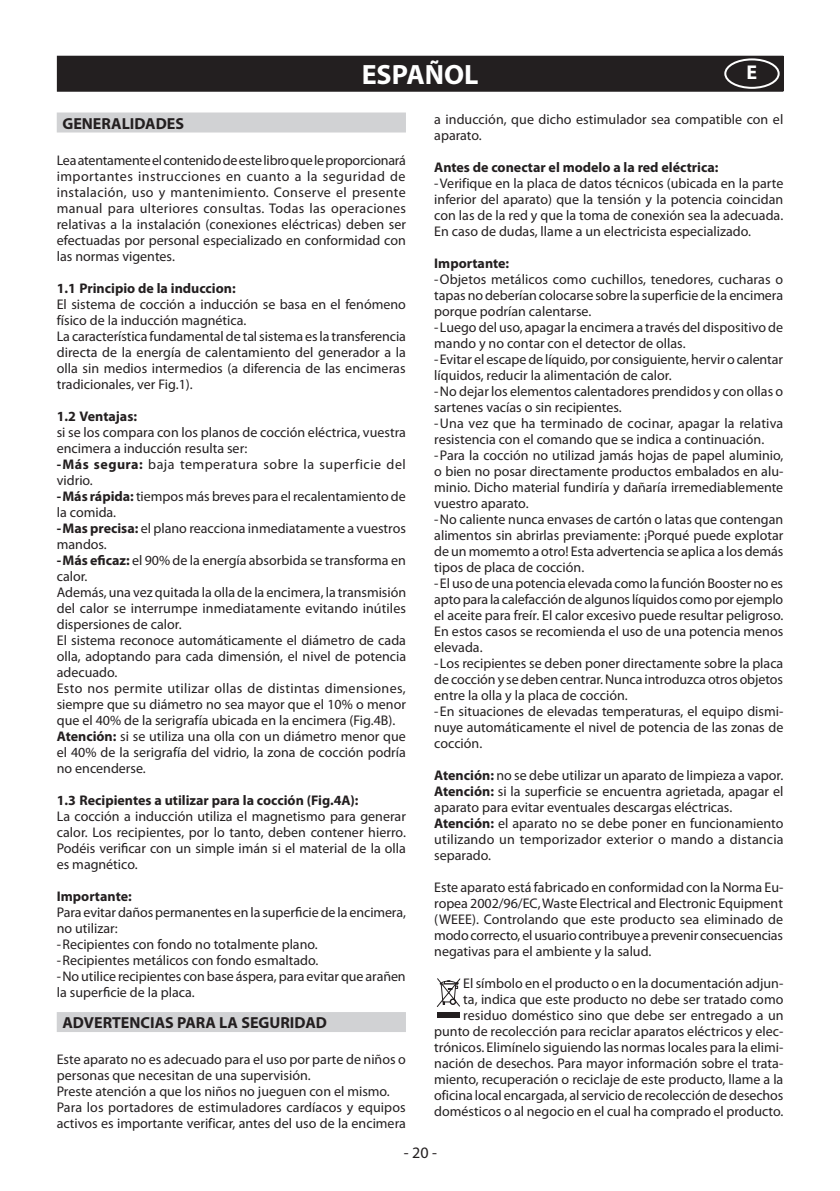
<style>
.page{position:relative;width:840px;height:1191px;background:#fff}
.page>*{position:absolute;margin:0;border:0;box-sizing:border-box;transform-origin:0 0}
.t1{font:700 28px "Myriad Pro";color:#fff}
.t2{font:700 20px "Myriad Pro";color:#fff}
.t3{font:700 16px "Myriad Pro";color:#231f20}
.t4{font:16px "Myriad Pro";color:#231f20}
.t5{font:14px/16px "Myriad Pro";color:#231f20}
.t6{font:700 14px "Myriad Pro";color:#231f20}
.s1{font-weight:700}
</style>
<div class="page">
<div style="left:57px;top:56px;width:726px;height:22px;background:#231f20"></div>
<div style="left:57px;top:78px;width:726px;height:14px;background:#231f20"></div>
<div style="left:57px;top:112px;width:348px;height:20px;background:#d1d2d4"></div>
<div style="left:57px;top:1012px;width:348px;height:20px;background:#d1d2d4"></div>
<div style="left:437px;top:1012px;width:22px;height:6px;background:#231f20"></div>
<svg style="left:436px;top:978px;width:24px;height:29px"></svg>
<div style="left:724px;top:58px;width:55px;height:31px;border:2px solid #fff;border-radius:50%"></div>
<h1 class="t1" style="left:361px;top:56px;width:118px">ESPAÑOL</h1>
<h2 class="t2" style="left:746px;top:60px;width:12px">E</h2>
<p class="t3" style="left:62px;top:113px;width:123px">GENERALIDADES</p>
<p class="t5" style="left:57px;top:152px;width:351px;text-align:justify">Lea atentamente el contenido de este libro que le proporcionará importantes instrucciones en cuanto a la seguridad de instalación, uso y mantenimiento. Conserve el presente manual para ulteriores consultas. Todas las operaciones relativas a la instalación (conexiones eléctricas) deben ser efectuadas por personal especializado en conformidad con las normas vigentes.</p>
<p class="t6" style="left:57px;top:279px;width:180px">1.1 Principio de la induccion:</p>
<p class="t5" style="left:57px;top:296px;width:350px">El sistema de cocción a inducción se basa en el fenómeno físico de la inducción magnética.<br>La característica fundamental de tal sistema es la transferencia directa de la energía de calentamiento del generador a la olla sin medios intermedios (a diferencia de las encimeras tradicionales, ver Fig.1).</p>
<p class="t6" style="left:57px;top:407px;width:82px">1.2 Ventajas:</p>
<p class="t5" style="left:57px;top:424px;width:351px">si se los compara con los planos de cocción eléctrica, vuestra encimera a inducción resulta ser:<br><span class="s1">-Más segura:</span> baja temperatura sobre la superficie del vidrio.<br><span class="s1">-Más rápida:</span> tiempos más breves para el recalentamiento de la comida.<br><span class="s1">-Mas precisa:</span> el plano reacciona inmediatamente a vuestros mandos.<br><span class="s1">-Más eficaz:</span> el 90% de la energía absorbida se transforma en calor.<br>Además, una vez quitada la olla de la encimera, la transmisión del calor se interrumpe inmediatamente evitando inútiles dispersiones de calor.<br>El sistema reconoce automáticamente el diámetro de cada olla, adoptando para cada dimensión, el nivel de potencia adecuado.<br>Esto nos permite utilizar ollas de distintas dimensiones, siempre que su diámetro no sea mayor que el 10% o menor que el 40% de la serigrafía ubicada en la encimera (Fig.4B).<br><span class="s1">Atención:</span> si se utiliza una olla con un diámetro menor que el 40% de la serigrafía del vidrio, la zona de cocción podría no encenderse.</p>
<p class="t6" style="left:57px;top:791px;width:303px">1.3 Recipientes a utilizar para la cocción (Fig.4A):</p>
<p class="t5" style="left:57px;top:808px;width:350px;text-align:justify">La cocción a inducción utiliza el magnetismo para generar calor. Los recipientes, por lo tanto, deben contener hierro.<br>Podéis verificar con un simple imán si el material de la olla es magnético.</p>
<p class="t6" style="left:57px;top:887px;width:76px">Importante:</p>
<p class="t5" style="left:57px;top:904px;width:350px">Para evitar daños permanentes en la superficie de la encimera, no utilizar:<br>-Recipientes con fondo no totalmente plano.<br>-Recipientes metálicos con fondo esmaltado.<br>-No utilice recipientes con base áspera, para evitar que arañen la superficie de la placa.</p>
<p class="t3" style="left:62px;top:1012px;width:266px">ADVERTENCIAS PARA LA SEGURIDAD</p>
<p class="t5" style="left:57px;top:1051px;width:350px">Este aparato no es adecuado para el uso por parte de niños o personas que necesitan de una supervisión.<br>Preste atención a que los niños no jueguen con el mismo.<br>Para los portadores de estimuladores cardíacos y equipos activos es importante verificar, antes del uso de la encimera</p>
<p class="t5" style="left:434px;top:111px;width:350px">a inducción, que dicho estimulador sea compatible con el aparato.</p>
<p class="t6" style="left:434px;top:158px;width:285px">Antes de conectar el modelo a la red eléctrica:</p>
<p class="t5" style="left:434px;top:175px;width:350px;text-align:justify">-Verifique en la placa de datos técnicos (ubicada en la parte inferior del aparato) que la tensión y la potencia coincidan con las de la red y que la toma de conexión sea la adecuada.<br>En caso de dudas, llame a un electricista especializado.</p>
<p class="t6" style="left:434px;top:254px;width:76px">Importante:</p>
<p class="t5" style="left:434px;top:271px;width:350px">-Objetos metálicos como cuchillos, tenedores, cucharas o tapas no deberían colocarse sobre la superficie de la encimera porque podrían calentarse.<br>-Luego del uso, apagar la encimera a través del dispositivo de mando y no contar con el detector de ollas.<br>-Evitar el escape de líquido, por consiguiente, hervir o calentar líquidos, reducir la alimentación de calor.<br>-No dejar los elementos calentadores prendidos y con ollas o sartenes vacías o sin recipientes.<br>-Una vez que ha terminado de cocinar, apagar la relativa resistencia con el comando que se indica a continuación. -Para la cocción no utilizad jamás hojas de papel aluminio, o bien no posar directamente productos embalados en alu&shy;minio. Dicho material fundiría y dañaría irremediablemente vuestro aparato.<br>-No caliente nunca envases de cartón o latas que contengan alimentos sin abrirlas previamente: ¡Porqué puede explotar de un momemto a otro! Esta advertencia se aplica a los demás tipos de placa de cocción.<br>-El uso de una potencia elevada como la función Booster no es apto para la calefacción de algunos líquidos como por ejemplo el aceite para freír. El calor excesivo puede resultar peligroso.<br>En estos casos se recomienda el uso de una potencia menos elevada.<br>-Los recipientes se deben poner directamente sobre la placa de cocción y se deben centrar. Nunca introduzca otros objetos entre la olla y la placa de cocción.<br>-En situaciones de elevadas temperaturas, el equipo dismi&shy;nuye automáticamente el nivel de potencia de las zonas de cocción.</p>
<p class="t5" style="left:434px;top:767px;width:350px"><span class="s1">Atención:</span> no se debe utilizar un aparato de limpieza a vapor.<br><span class="s1">Atención:</span> si la superficie se encuentra agrietada, apagar el aparato para evitar eventuales descargas eléctricas.<br><span class="s1">Atención:</span> el aparato no se debe poner en funcionamiento utilizando un temporizador exterior o mando a distancia separado.</p>
<p class="t5" style="left:434px;top:879px;width:350px;text-align:justify">Este aparato está fabricado en conformidad con la Norma Eu&shy;ropea 2002/96/EC, Waste Electrical and Electronic Equipment (WEEE). Controlando que este producto sea eliminado de modo correcto, el usuario contribuye a prevenir consecuencias negativas para el ambiente y la salud.</p>
<p class="t5" style="left:434px;top:975px;width:350px;text-align:right">El símbolo en el producto o en la documentación adjun-<br>ta, indica que este producto no debe ser tratado como residuo doméstico sino que debe ser entregado a un punto de recolección para reciclar aparatos eléctricos y elec&shy;trónicos. Elimínelo siguiendo las normas locales para la elimi&shy;nación de desechos. Para mayor información sobre el trata&shy;miento, recuperación o reciclaje de este producto, llame a la oficina local encargada, al servicio de recolección de desechos domésticos o al negocio en el cual ha comprado el producto.</p>
<p class="t4" style="left:403px;top:1142px;width:35px">- 20 -</p>
</div>
